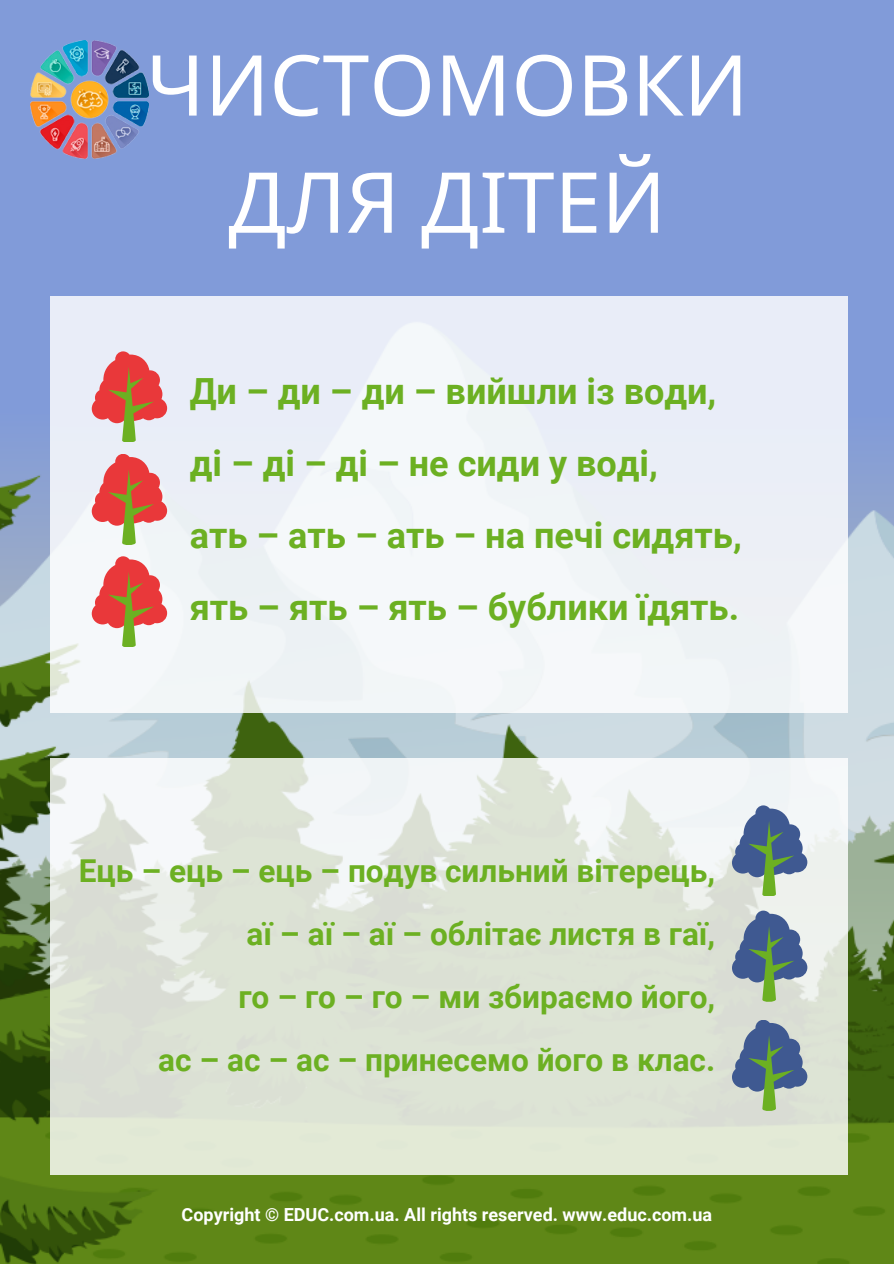
<style>
.page{position:relative;width:894px;height:1264px;background:#fff}
.page>*{position:absolute;margin:0;border:0;box-sizing:border-box;transform-origin:0 0}
.t1{font:84px/117.1px "Noto Sans";color:#fff;text-align:center}
.t2{font:700 36px/72px "Roboto";color:#6cb022}
.t3{font:700 31.5px/63px "Roboto";color:#6cb022;text-align:right}
.t4{font:700 18px "Roboto";color:#fff}
</style>
<div class="page">
<img style="left:0;top:0;width:893px;height:1263px">
<div style="left:50px;top:296px;width:797px;height:416px;background:#edf1f8"></div>
<svg style="left:92px;top:352px;width:75px;height:90px"></svg>
<svg style="left:92px;top:454px;width:75px;height:90px"></svg>
<svg style="left:92px;top:556px;width:75px;height:90px"></svg>
<svg style="left:50px;top:758px;width:797px;height:416px;fill:#dde4d5"></svg>
<svg style="left:731px;top:805px;width:76px;height:90px"></svg>
<svg style="left:731px;top:911px;width:76px;height:90px;background:#869ba4"></svg>
<svg style="left:731px;top:1020px;width:76px;height:90px;background:#8399a1"></svg>
<img style="left:30px;top:40px;width:119px;height:119px">
<h1 class="t1" style="left:146px;top:24px;width:603px">ЧИСТОМОВКИ<br>ДЛЯ ДІТЕЙ</h1>
<p class="t2" style="left:190px;top:355px;width:553px">Ди – ди – ди – вийшли із води, ді – ді – ді – не сиди у воді,<br>ать – ать – ать – на печі сидять, ять – ять – ять – бублики їдять.</p>
<p class="t3" style="left:79px;top:839px;width:637px">Ець – ець – ець – подув сильний вітерець, аї – аї – аї – облітає листя в гаї,<br>го – го – го – ми збираємо його,<br>ас – ас – ас – принесемо його в клас.</p>
<p class="t4" style="left:182px;top:1203px;width:532px">Copyright © EDUC.com.ua. All rights reserved. www.educ.com.ua</p>
</div>
